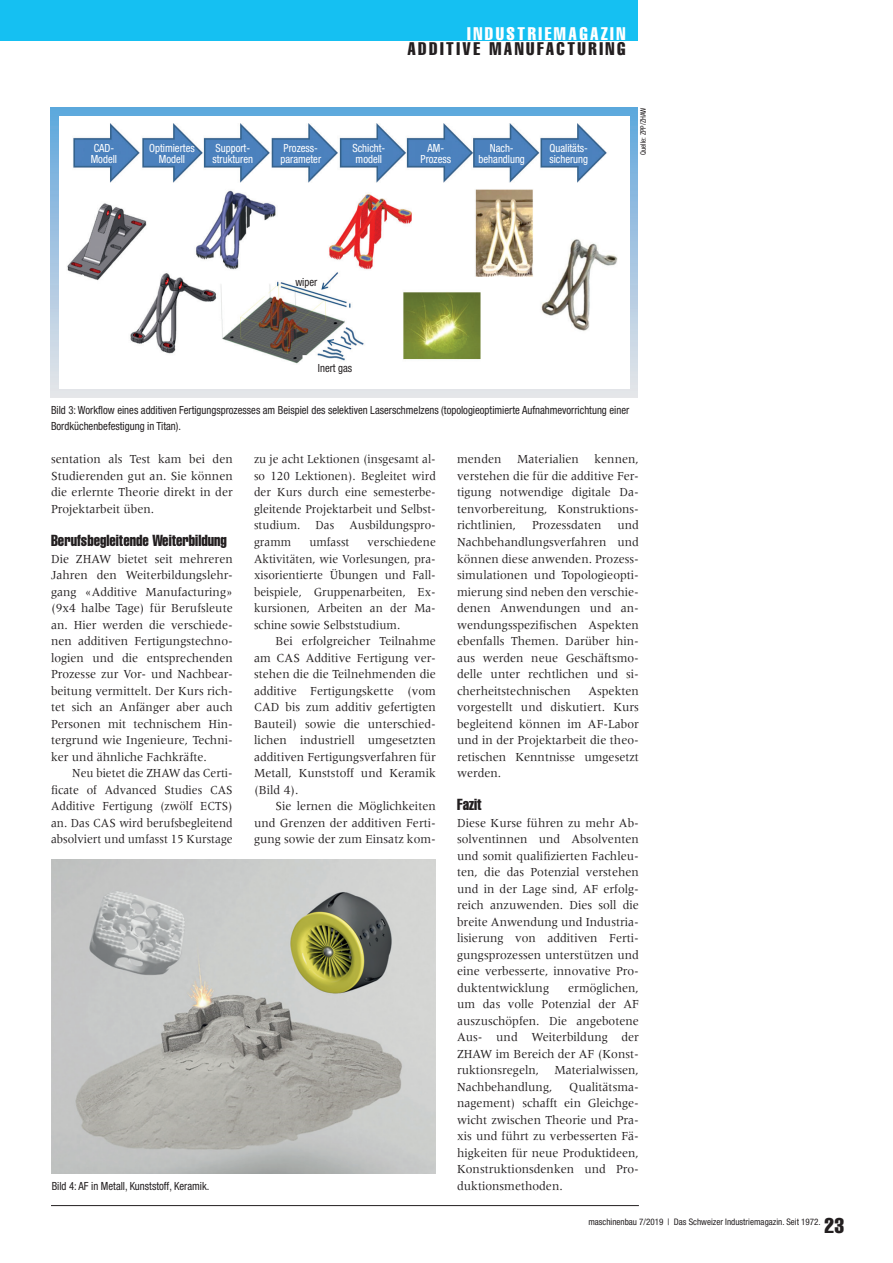
<style>
.page{position:relative;width:893px;height:1263px;background:#fff}
.page>*{position:absolute;margin:0;border:0;box-sizing:border-box;transform-origin:0 0}
.t1{font:extra-condensed 21px "Helvetica";color:#231f20}
.t2{font:extra-condensed 18px "Helvetica";letter-spacing:.14em;color:#231f20}
.t3{font:extra-condensed 18px "Helvetica";letter-spacing:.14em;color:#fff}
.UT{font:extra-condensed 15.75px "Helvetica";color:#231f20;scale:.95 1}
.Grundtext{font:12.75px/16.5px "Meridien LT Std";color:#231f20;text-align:justify;scale:.95 1}
.Grundtext_Einzug{font:12.75px/16.5px "Meridien LT Std";color:#231f20;text-align:justify;scale:.95 1}
.Grundtext_Einzug-2{font:12.75px/16.5px "Meridien LT Std";color:#231f20;text-align:justify;scale:.92 1}
.Bildlegende{font:condensed 11.25px/16.5px "Helvetica Neue";color:#231f20;scale:.95 1}
.Bildtext{font:condensed 11.25px/10.5px "Helvetica Neue";color:#fff;scale:.95 1}
.Bildtext-2{font:condensed 11.25px "Helvetica Neue";color:#231f20;scale:.95 1}
.t4{font:condensed 9px "Helvetica Neue";color:#231f20}
.Bildvermerk{font:condensed 7.5px "Helvetica Neue";color:#231f20;scale:.95 1}
</style>
<div class="page">
<hr style="left:51px;top:1205px;width:588px;height:1px;background:#231f20">
<div style="left:0;top:0;width:638px;height:40px;background:#15c0f2"></div>
<svg style="left:50px;top:108px;width:588px;height:289px;background:#a9cbe5"></svg>
<div style="left:59px;top:117px;width:570px;height:272px;background:#fff"></div>
<img style="left:67px;top:123px;width:551px;height:241px">
<img style="left:51px;top:859px;width:385px;height:314px">
<p class="Bildtext" style="left:94px;top:143px;width:23px">CAD-</p>
<p class="Bildtext" style="left:91px;top:153px;width:29px">Modell</p>
<p class="t3" style="left:467px;top:23px;width:160px">INDUSTRIEMAGAZIN</p>
<p class="t2" style="left:407px;top:38px;width:219px">ADDITIVE MANUFACTURING</p>
<p class="Bildtext" style="left:421px;top:153px;width:34px">Prozess</p>
<p class="Bildtext" style="left:479px;top:143px;width:50px;text-align:center">Nach&shy;behandlung</p>
<p class="Bildtext" style="left:550px;top:143px;width:42px">Qualitäts-</p>
<p class="Bildtext" style="left:149px;top:143px;width:49px">Optimiertes</p>
<p class="Bildtext" style="left:159px;top:153px;width:29px">Modell</p>
<p class="Bildtext" style="left:213px;top:143px;width:44px">Support&shy;strukturen</p>
<p class="Bildtext" style="left:280px;top:143px;width:44px">Prozess&shy;parameter</p>
<p class="Bildtext" style="left:352px;top:143px;width:36px">Schicht&shy;modell</p>
<p class="Bildtext" style="left:428px;top:143px;width:19px">AM-</p>
<p class="Bildtext" style="left:549px;top:153px;width:42px">sicherung</p>
<p class="Bildvermerk" style="left:639px;top:155px;width:51px;rotate:-90deg">Quelle: ZPP/ZHAW</p>
<p class="Bildtext-2" style="left:295px;top:275px;width:25px">wiper</p>
<p class="Bildtext-2" style="left:318px;top:361px;width:38px">Inert gas</p>
<p class="Bildlegende" style="left:51px;top:402px;width:610px">Bild 3: Workflow eines additiven Fertigungsprozesses am Beispiel des selektiven Laserschmelzens (topologieoptimierte Aufnahmevorrichtung einer<br>Bordküchenbefestigung in Titan).</p>
<p class="Grundtext_Einzug" style="left:51px;top:451px;width:193px">sentation als Test kam bei den Studierenden gut an. Sie können die erlernte Theorie direkt in der Projektarbeit üben.</p>
<p class="UT" style="left:51px;top:530px;width:187px">Berufsbegleitende Weiterbildung</p>
<p class="Grundtext" style="left:51px;top:550px;width:193px">Die ZHAW bietet seit mehreren Jahren den Weiterbildungslehr&shy;gang «Additive Manufacturing» (9x4 halbe Tage) für Berufsleute an. Hier werden die verschiede&shy;nen additiven Fertigungstechno&shy;logien und die entsprechenden Prozesse zur Vor- und Nachbear&shy;beitung vermittelt. Der Kurs rich&shy;tet sich an Anfänger aber auch Personen mit technischem Hin&shy;tergrund wie Ingenieure, Techni&shy;ker und ähnliche Fachkräfte.</p>
<p class="Grundtext_Einzug-2" style="left:51px;top:765px;width:199px;text-indent:21px">Neu bietet die ZHAW das Certi&shy;ficate of Advanced Studies CAS Additive Fertigung (zwölf ECTS) an. Das CAS wird berufsbegleitend absolviert und umfasst 15 Kurstage</p>
<p class="Grundtext_Einzug-2" style="left:254px;top:451px;width:199px">zu je acht Lektionen (insgesamt al&shy;so 120 Lektionen). Begleitet wird der Kurs durch eine semesterbe&shy;gleitende Projektarbeit und Selbst&shy;studium. Das Ausbildungspro&shy;gramm</p>
<p class="Grundtext_Einzug-2" style="left:254px;top:534px;width:199px;text-indent:114px">verschiedene Aktivitäten, wie Vorlesungen, pra&shy;xisorientierte Übungen und Fall&shy;beispiele, Gruppenarbeiten, Ex&shy;kursionen, Arbeiten an der Ma&shy;schine sowie Selbststudium.</p>
<p class="Grundtext_Einzug" style="left:254px;top:633px;width:193px;text-align:left;text-indent:21px">Bei erfolgreicher Teilnahme am CAS Additive Fertigung ver&shy;stehen die die Teilnehmenden die additive Fertigungskette (vom<br>CAD bis zum additiv gefertigten<br>Bauteil) sowie die unterschied&shy;lichen industriell umgesetzten additiven Fertigungsverfahren für<br>Metall, Kunststoff und Keramik (Bild 4).</p>
<p class="Grundtext_Einzug" style="left:254px;top:798px;width:193px;text-indent:21px">Sie lernen die Möglichkeiten und Grenzen der additiven Ferti&shy;gung sowie der zum Einsatz kom-</p>
<p class="Grundtext_Einzug-2" style="left:309px;top:534px;width:45px">umfasst</p>
<p class="Grundtext_Einzug" style="left:457px;top:451px;width:193px">menden Materialien kennen, verstehen die für die additive Fer&shy;tigung notwendige digitale Da&shy;tenvorbereitung, Konstruktions&shy;richtlinien, Prozessdaten und Nachbehandlungsverfahren und können diese anwenden. Prozess&shy;simulationen und Topologieopti&shy;mierung sind neben den verschie&shy;denen Anwendungen und an&shy;wendungsspezifischen Aspekten ebenfalls Themen. Darüber hin&shy;aus werden neue Geschäftsmo&shy;delle unter rechtlichen und si&shy;cherheitstechnischen</p>
<p class="Grundtext_Einzug" style="left:457px;top:682px;width:193px;text-indent:131px">Aspekten vorgestellt und diskutiert. Kurs begleitend können im AF-Labor und in der Projektarbeit die theo&shy;retischen Kenntnisse umgesetzt werden.</p>
<p class="UT" style="left:457px;top:794px;width:27px">Fazit</p>
<p class="Grundtext" style="left:457px;top:814px;width:193px">Diese Kurse führen zu mehr Ab&shy;solventinnen und Absolventen und somit qualifizierten Fachleu&shy;ten, die das Potenzial verstehen und in der Lage sind, AF erfolg&shy;reich anzuwenden. Dies soll die breite Anwendung und Industria&shy;lisierung von additiven Ferti&shy;gungsprozessen unterstützen und eine verbesserte, innovative Pro&shy;duktentwicklung</p>
<p class="Grundtext" style="left:457px;top:979px;width:193px;text-indent:111px">ermöglichen, um das volle Potenzial der AF auszuschöpfen. Die angebotene Aus- und Weiterbildung der ZHAW im Bereich der AF (Konst&shy;ruktionsregeln, Materialwissen, Nachbehandlung,</p>
<p class="Grundtext" style="left:457px;top:1078px;width:193px;text-indent:112px">Qualitätsma&shy;nagement) schafft ein Gleichge&shy;wicht zwischen Theorie und Pra&shy;xis und führt zu verbesserten Fä&shy;higkeiten für neue Produktideen, Konstruktionsdenken und Pro-</p>
<p class="Bildlegende" style="left:52px;top:1177px;width:167px">Bild 4: AF in Metall, Kunststoff, Keramik.</p>
<p class="Grundtext" style="left:457px;top:1177px;width:113px">duktionsmethoden.</p>
<p class="t4" style="left:588px;top:1216px;width:234px">maschinenbau 7/2019 | Das Schweizer Industriemagazin. Seit 1972.</p>
<p class="t1" style="left:825px;top:1212px;width:21px">23</p>
</div>
